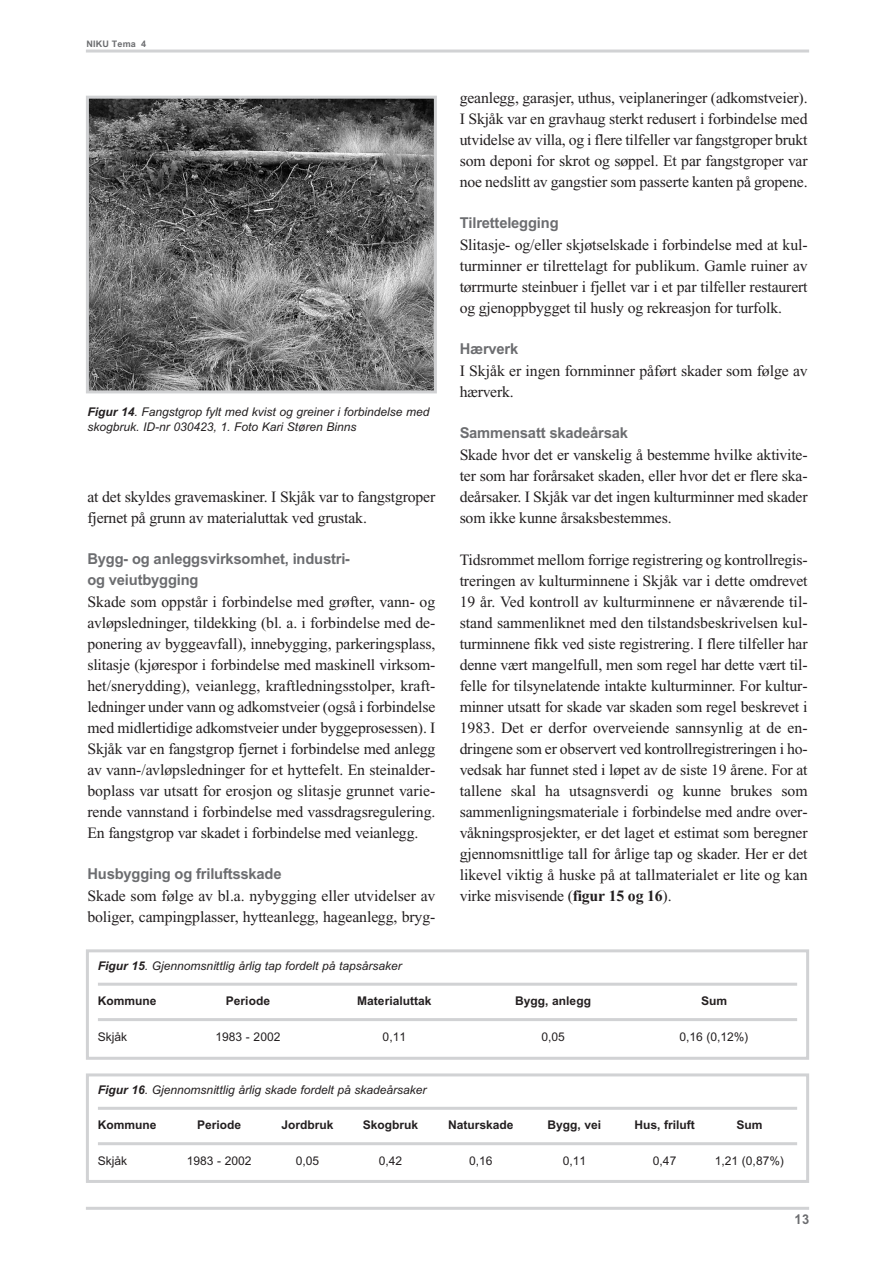
<style>
.page{position:relative;width:893px;height:1263px;background:#fff}
.page>*{position:absolute;margin:0;border:0;box-sizing:border-box;transform-origin:0 0}
.t1{font:15.75px/21px "Times New Roman";letter-spacing:-.01em;color:#231f20;text-align:justify}
.t2{font:700 15px/21px "Arial";letter-spacing:-.01em;color:#6c6d70}
.t3{font:700 13.5px "Arial";color:#6c6d70;scale:.95 1}
.t4{font:italic 12px/15px "Arial";color:#231f20}
.t5{font:700 12px "Arial";color:#231f20}
.t6{font:12px "Arial";color:#231f20}
.t7{font:700 9px "Arial";letter-spacing:.015em;color:#6c6d70}
.s1{font-weight:700}
</style>
<div class="page">
<hr style="left:86px;top:50px;width:723px;height:3px;background:#d1d2d4">
<hr style="left:86px;top:1207px;width:723px;height:3px;background:#d1d2d4">
<img style="left:90px;top:100px;width:343px;height:289px">
<div style="left:86px;top:96px;width:351px;height:297px;border:3px solid #d1d2d4"></div>
<hr style="left:98px;top:983px;width:699px;height:3px;background:#d1d2d4">
<hr style="left:98px;top:1018px;width:699px;height:3px;background:#d1d2d4">
<div style="left:86px;top:949px;width:723px;height:111px;border:3px solid #d1d2d4"></div>
<hr style="left:98px;top:1107px;width:699px;height:3px;background:#d1d2d4">
<hr style="left:98px;top:1142px;width:699px;height:3px;background:#d1d2d4">
<div style="left:86px;top:1073px;width:723px;height:110px;border:3px solid #d1d2d4"></div>
<p class="t7" style="left:87px;top:40px;width:61px">NIKU Tema 4</p>
<p class="t4" style="left:87px;top:406px;width:344px"><span class="s1">Figur 14</span>. Fangstgrop fylt med kvist og greiner i forbindelse med skogbruk. ID-nr 030423, 1. Foto Kari Støren Binns</p>
<p class="t1" style="left:87px;top:489px;width:349px">at det skyldes gravemaskiner. I Skjåk var to fangstgroper fjernet på grunn av materialuttak ved grustak.</p>
<p class="t2" style="left:87px;top:550px;width:264px">Bygg- og anleggsvirksomhet, industri&shy;og veiutbygging</p>
<p class="t1" style="left:87px;top:594px;width:349px">Skade som oppstår i forbindelse med grøfter, vann- og avløpsledninger, tildekking (bl. a. i forbindelse med de&shy;ponering av byggeavfall), innebygging, parkeringsplass, slitasje (kjørespor i forbindelse med maskinell virksom&shy;het/snerydding), veianlegg, kraftledningsstolper, kraft&shy;ledninger under vann og adkomstveier (også i forbindelse med midlertidige adkomstveier under byggeprosessen). I Skjåk var en fangstgrop fjernet i forbindelse med anlegg av vann-/avløpsledninger for et hyttefelt. En steinalder&shy;boplass var utsatt for erosjon og slitasje grunnet varie&shy;rende vannstand i forbindelse med vassdragsregulering.<br>En fangstgrop var skadet i forbindelse med veianlegg.</p>
<p class="t2" style="left:87px;top:865px;width:196px">Husbygging og friluftsskade</p>
<p class="t1" style="left:87px;top:888px;width:349px">Skade som følge av bl.a. nybygging eller utvidelser av boliger, campingplasser, hytteanlegg, hageanlegg, bryg-</p>
<p class="t1" style="left:459px;top:90px;width:349px">geanlegg, garasjer, uthus, veiplaneringer (adkomstveier).<br>I Skjåk var en gravhaug sterkt redusert i forbindelse med utvidelse av villa, og i flere tilfeller var fangstgroper brukt som deponi for skrot og søppel. Et par fangstgroper var noe nedslitt av gangstier som passerte kanten på gropene.</p>
<p class="t2" style="left:459px;top:214px;width:100px">Tilrettelegging</p>
<p class="t1" style="left:459px;top:237px;width:349px">Slitasje- og/eller skjøtselskade i forbindelse med at kul&shy;turminner er tilrettelagt for publikum. Gamle ruiner av tørrmurte steinbuer i fjellet var i et par tilfeller restaurert og gjenoppbygget til husly og rekreasjon for turfolk.</p>
<p class="t2" style="left:459px;top:340px;width:60px">Hærverk</p>
<p class="t1" style="left:459px;top:363px;width:349px">I Skjåk er ingen fornminner påført skader som følge av hærverk.</p>
<p class="t2" style="left:459px;top:424px;width:170px">Sammensatt skadeårsak</p>
<p class="t1" style="left:459px;top:447px;width:349px">Skade hvor det er vanskelig å bestemme hvilke aktivite&shy;ter som har forårsaket skaden, eller hvor det er flere ska&shy;deårsaker. I Skjåk var det ingen kulturminner med skader som ikke kunne årsaksbestemmes.</p>
<p class="t1" style="left:459px;top:552px;width:349px">Tidsrommet mellom forrige registrering og kontrollregis&shy;treringen av kulturminnene i Skjåk var i dette omdrevet 19 år. Ved kontroll av kulturminnene er nåværende til&shy;stand sammenliknet med den tilstandsbeskrivelsen kul&shy;turminnene fikk ved siste registrering. I flere tilfeller har denne vært mangelfull, men som regel har dette vært til&shy;felle for tilsynelatende intakte kulturminner. For kultur&shy;minner utsatt for skade var skaden som regel beskrevet i 1983. Det er derfor overveiende sannsynlig at de en&shy;dringene som er observert ved kontrollregistreringen i ho&shy;vedsak har funnet sted i løpet av de siste 19 årene. For at tallene skal ha utsagnsverdi og kunne brukes som sammenligningsmateriale i forbindelse med andre over&shy;våkningsprosjekter, er det laget et estimat som beregner gjennomsnittlige tall for årlige tap og skader. Her er det likevel viktig å huske på at tallmaterialet er lite og kan virke misvisende (<span class="s1">figur 15 og 16</span>).</p>
<p class="t4" style="left:98px;top:960px;width:305px"><span class="s1">Figur 15</span>. Gjennomsnittlig årlig tap fordelt på tapsårsaker</p>
<p class="t5" style="left:98px;top:996px;width:60px">Kommune</p>
<p class="t5" style="left:226px;top:996px;width:46px">Periode</p>
<p class="t5" style="left:357px;top:996px;width:76px">Materialuttak</p>
<p class="t5" style="left:515px;top:996px;width:77px">Bygg, anlegg</p>
<p class="t5" style="left:701px;top:996px;width:28px">Sum</p>
<p class="t6" style="left:98px;top:1032px;width:31px">Skjåk</p>
<p class="t6" style="left:216px;top:1032px;width:66px">1983 - 2002</p>
<p class="t6" style="left:382px;top:1032px;width:25px">0,11</p>
<p class="t6" style="left:541px;top:1032px;width:25px">0,05</p>
<p class="t6" style="left:679px;top:1032px;width:71px">0,16 (0,12%)</p>
<p class="t4" style="left:98px;top:1084px;width:330px"><span class="s1">Figur 16</span>. Gjennomsnittlig årlig skade fordelt på skadeårsaker</p>
<p class="t5" style="left:98px;top:1120px;width:60px">Kommune</p>
<p class="t5" style="left:197px;top:1120px;width:46px">Periode</p>
<p class="t5" style="left:281px;top:1120px;width:53px">Jordbruk</p>
<p class="t5" style="left:363px;top:1120px;width:57px">Skogbruk</p>
<p class="t5" style="left:448px;top:1120px;width:67px">Naturskade</p>
<p class="t5" style="left:547px;top:1120px;width:55px">Bygg, vei</p>
<p class="t5" style="left:634px;top:1120px;width:62px">Hus, friluft</p>
<p class="t5" style="left:736px;top:1120px;width:28px">Sum</p>
<p class="t6" style="left:98px;top:1156px;width:31px">Skjåk</p>
<p class="t6" style="left:187px;top:1156px;width:66px">1983 - 2002</p>
<p class="t6" style="left:296px;top:1156px;width:25px">0,05</p>
<p class="t6" style="left:379px;top:1156px;width:25px">0,42</p>
<p class="t6" style="left:469px;top:1156px;width:25px">0,16</p>
<p class="t6" style="left:562px;top:1156px;width:25px">0,11</p>
<p class="t6" style="left:653px;top:1156px;width:25px">0,47</p>
<p class="t6" style="left:715px;top:1156px;width:71px">1,21 (0,87%)</p>
<p class="t3" style="left:794px;top:1214px;width:17px">13</p>
</div>
